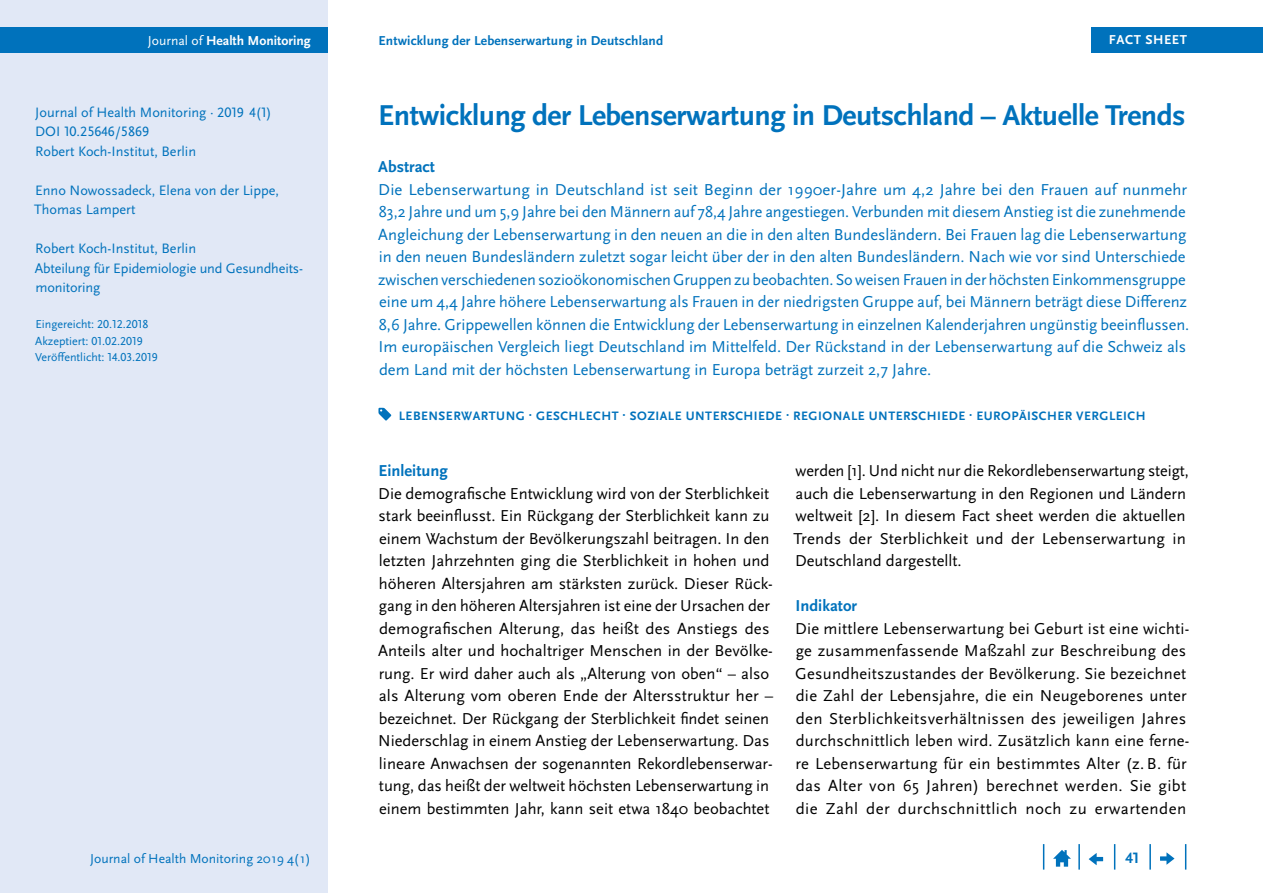
<style>
.page{position:relative;width:1263px;height:893px;background:#fff}
.page>*{position:absolute;margin:0;border:0;box-sizing:border-box;transform-origin:0 0}
.t1{font:700 30px "Scala Sans Pro";letter-spacing:-.015em;color:#0072bc}
.Copy{font:16.5px/22.5px "Scala Sans Pro";letter-spacing:.005em;color:#000}
.Abstract{font:16.5px/22.5px "Scala Sans Pro";color:#0072bc}
.t2{font:700 16.5px "Scala Sans Pro";color:#0072bc}
.t3{font:700 15.75px "Scala Sans Pro";color:#0072bc}
.Autor{font:14.25px/19.5px "Scala Sans Pro";color:#0072bc}
.t4{font:13.65px "Scala Sans Pro";color:#0072bc}
.t5{font:700 13.65px "Scala Sans Pro";color:#fff}
.t6{font:700 13.5px "Scala Sans Pro";letter-spacing:.01em;color:#0072bc}
.t7{font:700 13.5px "Scala Sans Pro";letter-spacing:.04em;color:#fff}
.t8{font:700 12.75px "Scala Sans Pro";letter-spacing:.04em;color:#0072bc}
.Autor-2{font:12px "Scala Sans Pro";color:#0072bc}
.s1{font-weight:400}
</style>
<div class="page">
<div style="left:0;top:0;width:327px;height:893px;background:#e1e8f6"></div>
<div style="left:0;top:28px;width:327px;height:25px;background:#0072bc"></div>
<svg style="left:1185px;top:844px;width:1px;height:26px"></svg>
<hr style="left:1149px;top:844px;width:2px;height:26px;background:#0072bc">
<svg style="left:1114px;top:844px;width:1px;height:26px"></svg>
<hr style="left:1078px;top:844px;width:2px;height:26px;background:#0072bc">
<svg style="left:1043px;top:844px;width:1px;height:26px"></svg>
<svg style="left:1053px;top:850px;width:18px;height:17px"></svg>
<svg style="left:1089px;top:853px;width:14px;height:12px"></svg>
<svg style="left:1160px;top:852px;width:14px;height:13px"></svg>
<div style="left:1091px;top:28px;width:172px;height:25px;background:#0072bc"></div>
<svg style="left:378px;top:408px;width:13px;height:13px"></svg>
<p class="t5" style="left:148px;top:33px;width:164px"><span class="s1">Journal of</span> Health Monitoring</p>
<p class="t6" style="left:378px;top:33px;width:286px">Entwicklung der Lebenserwartung in Deutschland</p>
<p class="t7" style="left:1109px;top:32px;width:80px">FACT SHEET</p>
<p class="Autor" style="left:35px;top:102px;width:238px">Journal of Health Monitoring · 2019 4(1)<br>DOI 10.25646/5869</p>
<p class="Autor" style="left:35px;top:141px;width:162px">Robert Koch-Institut, Berlin</p>
<p class="Autor" style="left:34px;top:180px;width:246px">Enno Nowossadeck, Elena von der Lippe,<br>Thomas Lampert</p>
<p class="Autor" style="left:35px;top:239px;width:162px">Robert Koch-Institut, Berlin</p>
<p class="Autor" style="left:35px;top:258px;width:270px">Abteilung für Epidemiologie und Gesundheits&shy;monitoring</p>
<p class="Autor-2" style="left:35px;top:317px;width:115px">Eingereicht: 20.12.2018</p>
<p class="Autor-2" style="left:35px;top:334px;width:109px">Akzeptiert: 01.02.2019</p>
<p class="Autor-2" style="left:35px;top:350px;width:124px">Veröffentlicht: 14.03.2019</p>
<h1 class="t1" style="left:378px;top:98px;width:809px">Entwicklung der Lebenserwartung in Deutschland – Aktuelle Trends</h1>
<h2 class="t2" style="left:378px;top:157px;width:58px">Abstract</h2>
<p class="Abstract" style="left:378px;top:178px;width:813px">Die Lebenserwartung in Deutschland ist seit Beginn der 1990er-Jahre um 4,2 Jahre bei den Frauen auf nunmehr 83,2 Jahre und um 5,9 Jahre bei den Männern auf 78,4 Jahre angestiegen. Verbunden mit diesem Anstieg ist die zunehmende Angleichung der Lebenserwartung in den neuen an die in den alten Bundesländern. Bei Frauen lag die Lebenserwartung in den neuen Bundesländern zuletzt sogar leicht über der in den alten Bundesländern. Nach wie vor sind Unterschiede zwischen verschiedenen sozioökonomischen Gruppen zu beobachten. So weisen Frauen in der höchsten Einkommensgruppe eine um 4,4 Jahre höhere Lebenserwartung als Frauen in der niedrigsten Gruppe auf, bei Männern beträgt diese Differenz 8,6 Jahre. Grippewellen können die Entwicklung der Lebenserwartung in einzelnen Kalenderjahren ungünstig beeinflussen.<br>Im europäischen Vergleich liegt Deutschland im Mittelfeld. Der Rückstand in der Lebenserwartung auf die Schweiz als dem Land mit der höchsten Lebenserwartung in Europa beträgt zurzeit 2,7 Jahre.</p>
<p class="t8" style="left:399px;top:408px;width:748px">LEBENSERWARTUNG · GESCHLECHT · SOZIALE UNTERSCHIEDE · REGIONALE UNTERSCHIEDE · EUROPÄISCHER VERGLEICH</p>
<h2 class="t2" style="left:379px;top:461px;width:71px">Einleitung</h2>
<p class="Copy" style="left:378px;top:482px;width:396px">Die demografische Entwicklung wird von der Sterblichkeit stark beeinflusst. Ein Rückgang der Sterblichkeit kann zu einem Wachstum der Bevölkerungszahl beitragen. In den letzten Jahrzehnten ging die Sterblichkeit in hohen und höheren Altersjahren am stärksten zurück. Dieser Rück&shy;gang in den höheren Altersjahren ist eine der Ursachen der demografischen Alterung, das heißt des Anstiegs des Anteils alter und hochaltriger Menschen in der Bevölke&shy;rung. Er wird daher auch als „Alterung von oben“ – also als Alterung vom oberen Ende der Altersstruktur her – bezeichnet. Der Rückgang der Sterblichkeit findet seinen Niederschlag in einem Anstieg der Lebenserwartung. Das lineare Anwachsen der sogenannten Rekordlebenserwar&shy;tung, das heißt der weltweit höchsten Lebenserwartung in einem bestimmten Jahr, kann seit etwa 1840 beobachtet</p>
<p class="Copy" style="left:794px;top:459px;width:397px">werden [1]. Und nicht nur die Rekordlebenserwartung steigt, auch die Lebenserwartung in den Regionen und Ländern weltweit [2]. In diesem Fact sheet werden die aktuellen Trends der Sterblichkeit und der Lebenserwartung in Deutschland dargestellt.</p>
<h2 class="t2" style="left:795px;top:596px;width:63px">Indikator</h2>
<p class="Copy" style="left:795px;top:617px;width:396px">Die mittlere Lebenserwartung bei Geburt ist eine wichti&shy;ge zusammenfassende Maßzahl zur Beschreibung des Gesundheitszustandes der Bevölkerung. Sie bezeichnet die Zahl der Lebensjahre, die ein Neugeborenes unter den Sterblichkeitsverhältnissen des jeweiligen Jahres durchschnittlich leben wird. Zusätzlich kann eine ferne&shy;re Lebenserwartung für ein bestimmtes Alter (z. B. für das Alter von 65 Jahren) berechnet werden. Sie gibt die Zahl der durchschnittlich noch zu erwartenden</p>
<p class="t4" style="left:90px;top:850px;width:222px">Journal of Health Monitoring 2019 4(1)</p>
<p class="t3" style="left:1125px;top:849px;width:15px">41</p>
</div>
